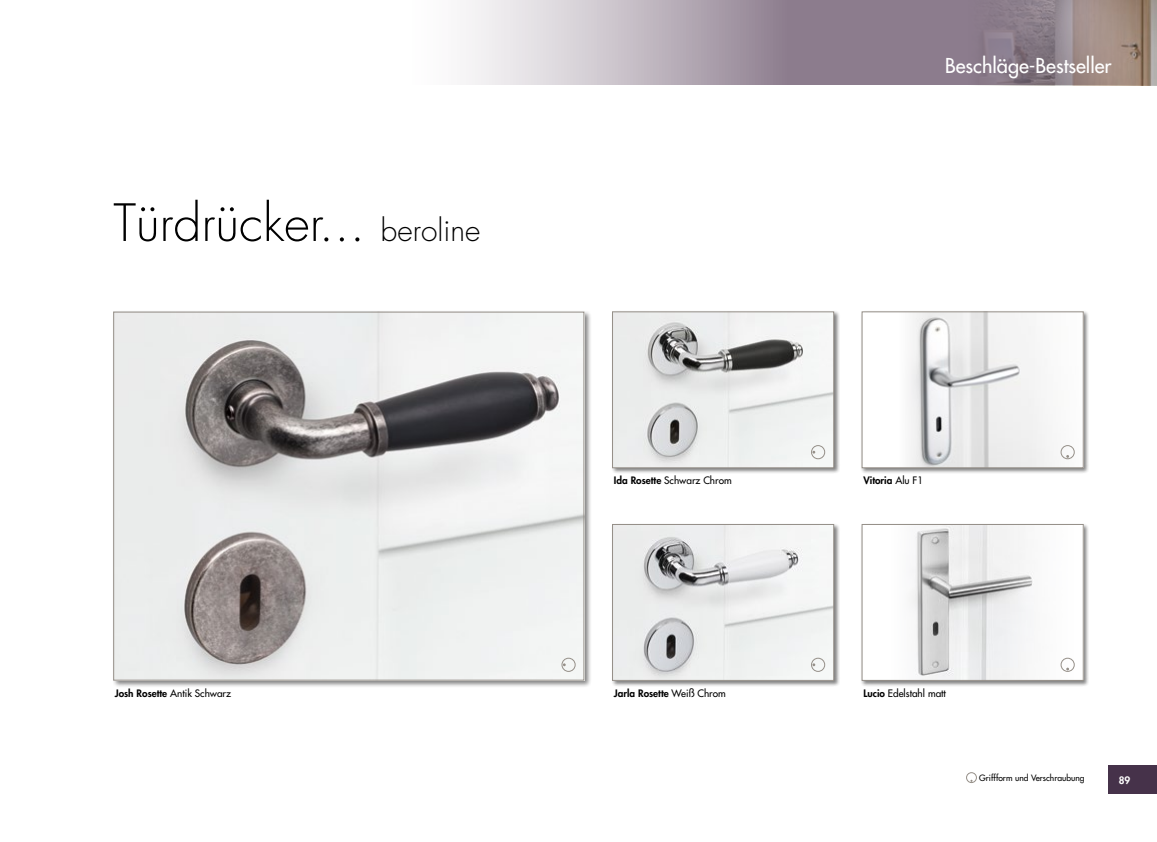
<style>
.page{position:relative;width:1157px;height:842px;background:#fff}
.page>*{position:absolute;margin:0;border:0;box-sizing:border-box;transform-origin:0 0}
.t1{font:300 50px "Futura";color:#000}
.t2{font:20px "Futura";color:#fff}
.t3{font:10px "Futura";color:#000}
.t4{font:800 10px "Futura";color:#000}
.t5{font:800 10px "Futura";color:#fff}
.t6{font:8.5px "Futura";color:#000}
.s1{font-size:30px}
.s2{font-weight:800}
.s3{font-weight:400}
</style>
<div class="page">
<div style="left:966px;top:772px;width:10px;height:11px;border:1px solid #958f88;border-radius:50%"></div>
<div style="left:860px;top:311px;width:229px;height:163px;background:#000;opacity:.5"></div>
<div style="left:862px;top:312px;width:221px;height:156px;background:#fff"></div>
<img style="left:909px;top:314px;width:166px;height:152px">
<div style="left:861px;top:312px;width:222px;height:156px;border:1px solid #958f88"></div>
<div style="left:860px;top:523px;width:229px;height:163px;background:#000;opacity:.5"></div>
<div style="left:862px;top:524px;width:221px;height:156px;background:#fff"></div>
<img style="left:911px;top:526px;width:162px;height:153px">
<div style="left:861px;top:524px;width:222px;height:157px;border:1px solid #958f88"></div>
<div style="left:1060px;top:445px;width:14px;height:14px;border:1px solid #958f88;border-radius:50%"></div>
<div style="left:1060px;top:658px;width:14px;height:14px;border:1px solid #958f88;border-radius:50%"></div>
<div style="left:611px;top:311px;width:229px;height:163px;background:#000;opacity:.5"></div>
<img style="left:614px;top:314px;width:218px;height:152px">
<div style="left:612px;top:312px;width:222px;height:156px;border:1px solid #958f88"></div>
<div style="left:611px;top:523px;width:229px;height:163px;background:#000;opacity:.5"></div>
<img style="left:614px;top:526px;width:218px;height:153px">
<div style="left:612px;top:524px;width:222px;height:157px;border:1px solid #958f88"></div>
<div style="left:112px;top:310px;width:479px;height:377px;background:#000;opacity:.5"></div>
<img style="left:115px;top:314px;width:467px;height:364px">
<div style="left:811px;top:445px;width:14px;height:14px;border:1px solid #958f88;border-radius:50%"></div>
<div style="left:811px;top:658px;width:14px;height:14px;border:1px solid #958f88;border-radius:50%"></div>
<div style="left:561px;top:658px;width:14px;height:14px;border:1px solid #958f88;border-radius:50%"></div>
<svg style="left:466px;top:0;width:501px;height:85px;background:#b1a6b1"></svg>
<img style="left:967px;top:0;width:190px;height:85px">
<div style="left:1108px;top:765px;width:49px;height:29px;background:#46324a"></div>
<h1 class="t1" style="left:113px;top:191px;width:368px">Türdrücker... <span class="s1">beroline</span></h1>
<p class="t3" style="left:614px;top:474px;width:119px"><span class="s2">Ida Rosette</span> Schwarz Chrom</p>
<p class="t3" style="left:115px;top:687px;width:118px"><span class="s2">Josh Rosette</span> Antik Schwarz</p>
<p class="t4" style="left:614px;top:686px;width:113px">Jarla Rosette <span class="s3">Weiß Chrom</span></p>
<h2 class="t2" style="left:945px;top:52px;width:168px">Beschläge-Bestseller</h2>
<p class="t4" style="left:863px;top:474px;width:61px">Vitoria <span class="s3">Alu F1</span></p>
<p class="t3" style="left:863px;top:687px;width:84px"><span class="s2">Lucio</span> Edelstahl matt</p>
<p class="t6" style="left:979px;top:772px;width:107px">Griffform und Verschraubung</p>
<p class="t5" style="left:1118px;top:773px;width:13px">89</p>
</div>
